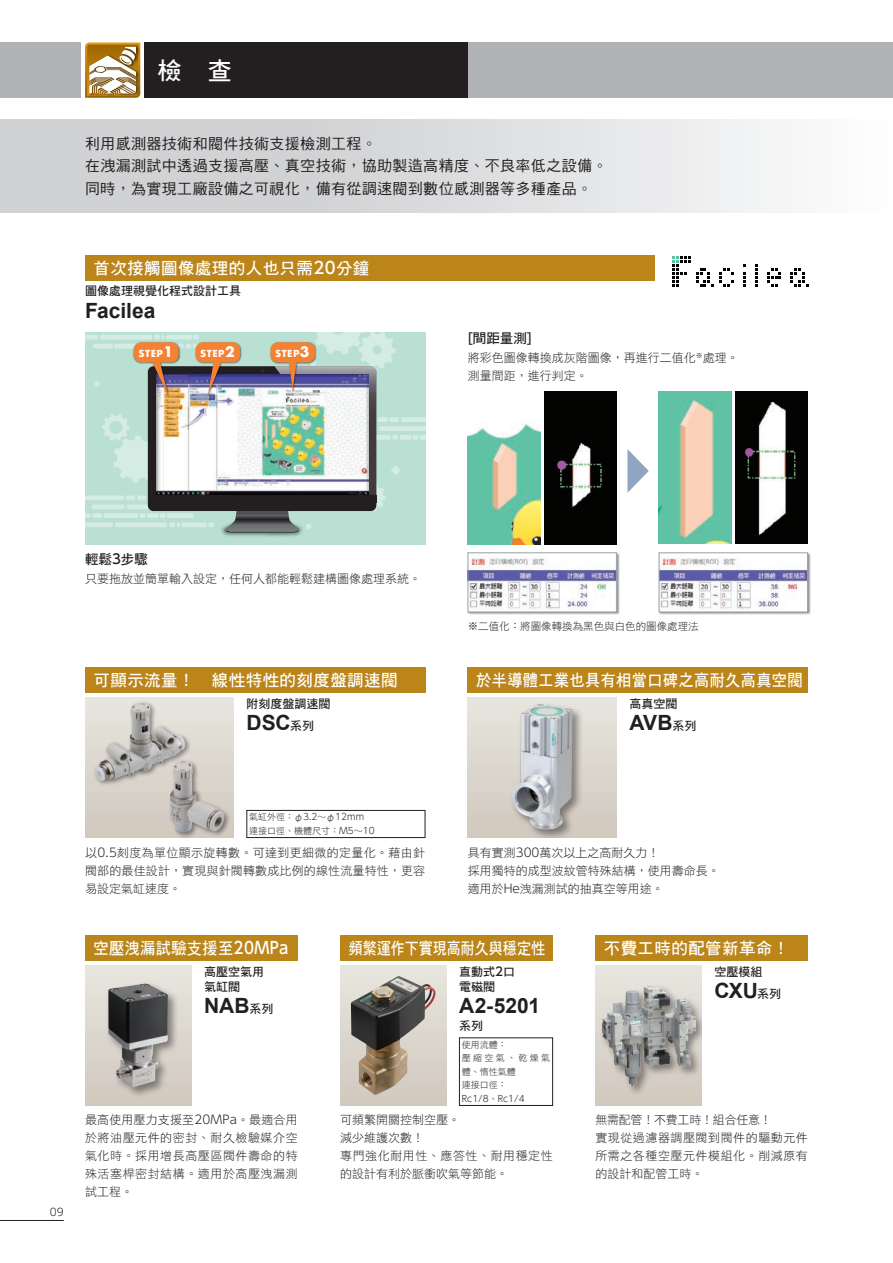
<style>
.page{position:relative;width:893px;height:1263px;background:#fff}
.page>*{position:absolute;margin:0;border:0;box-sizing:border-box;transform-origin:0 0}
.t1{font:24px "DF Hei Std W7";color:#fff}
.t2{font:700 21px "Arial";letter-spacing:-.005em;color:#231f20}
.t3{font:16.5px "DF Hei Std W7";letter-spacing:.025em;color:#fff}
.t4{font:16.5px "DF Hei Std W7";letter-spacing:.025em;color:#fff;scale:.92 1}
.t5{font:16.5px "DF Hei Std W7";color:#fff;scale:.85 1}
.t6{font:15px/22.5px "DF Hei Std W5";letter-spacing:.025em;color:#231f20}
.t7{font:13.5px "DF Hei Std W7";color:#231f20}
.t8{font:12px/18px "DF Hei Std W3";color:#231f20}
.t9{font:12px/18px "DF Hei Std W3";letter-spacing:.045em;color:#231f20}
.t10{font:12px/15px "DF Hei Std W7";color:#231f20}
.t11{font:10.5px "DF Hei Std W3";color:#231f20}
.t12{font:300 10.5px "UD Shin Go Pro";color:#231f20}
.t13{font:700 9.45px "Futura";letter-spacing:.05em;color:#fff}
.t14{font:9px/13.5px "DF Hei Std W3";color:#231f20}
.t15{font:300 9px "UD Shin Go Pro";color:#231f20}
.s1{font-family:"UD Shin Go Pro";font-weight:500}
.s2{font-size:14.1px}
.s3{font-family:"UD Shin Go Pro";font-weight:300}
.s4{font-family:"DF Hei Std W7";font-weight:400;font-size:12px}
.s5{font-family:"DF Hei Std W3";font-weight:400}
</style>
<div class="page">
<div style="left:0;top:43px;width:81px;height:55px;background:#b2b3b7"></div>
<div style="left:468px;top:43px;width:425px;height:55px;background:#b2b3b7"></div>
<div style="left:145px;top:43px;width:323px;height:55px;background:#231f20"></div>
<svg style="left:85px;top:43px;width:55px;height:55px"></svg>
<div style="left:0;top:119px;width:893px;height:94px;background:linear-gradient(to right,#c7c8ca,#f8f8f9)"></div>
<div style="left:85px;top:255px;width:570px;height:26px;background:#bb851a"></div>
<div style="left:340px;top:935px;width:213px;height:26px;background:#bb851a"></div>
<div style="left:85px;top:935px;width:213px;height:26px;background:#bb851a"></div>
<div style="left:595px;top:935px;width:213px;height:26px;background:#bb851a"></div>
<div style="left:468px;top:668px;width:340px;height:25px;background:#bb851a"></div>
<div style="left:85px;top:668px;width:340px;height:25px;background:#bb851a"></div>
<div style="left:340px;top:965px;width:106px;height:141px;background:linear-gradient(to bottom,#e7e6de,#d1c8be)"></div>
<img style="left:351px;top:976px;width:85px;height:119px">
<div style="left:85px;top:965px;width:106px;height:141px;background:linear-gradient(to bottom,#e7e6de,#d1c8be)"></div>
<div style="left:105px;top:981px;width:74px;height:118px;background:#231f20;opacity:.5"></div>
<img style="left:108px;top:983px;width:60px;height:104px">
<div style="left:595px;top:965px;width:107px;height:141px;background:linear-gradient(to bottom,#e7e6de,#d1c8be)"></div>
<div style="left:600px;top:983px;width:102px;height:114px;background:#231f20;opacity:.5"></div>
<img style="left:601px;top:985px;width:95px;height:101px">
<div style="left:468px;top:697px;width:149px;height:141px;background:linear-gradient(to bottom,#e7e6de,#d1c8be)"></div>
<div style="left:509px;top:701px;width:75px;height:137px;background:#231f20;opacity:.5"></div>
<img style="left:512px;top:704px;width:61px;height:125px">
<div style="left:85px;top:697px;width:149px;height:141px;background:linear-gradient(to bottom,#e7e6de,#d1c8be)"></div>
<div style="left:247px;top:810px;width:178px;height:28px;border:1px solid #231f20"></div>
<div style="left:459px;top:1038px;width:94px;height:68px;border:1px solid #231f20"></div>
<div style="left:85px;top:332px;width:340px;height:212px;background:#b9e0d2"></div>
<img style="left:222px;top:532px;width:80px;height:5px">
<svg style="left:85px;top:332px;width:340px;height:200px"></svg>
<div style="left:92px;top:700px;width:139px;height:139px;background:#231f20;opacity:.5"></div>
<img style="left:170px;top:761px;width:55px;height:72px">
<img style="left:94px;top:702px;width:72px;height:79px">
<svg style="left:790px;top:268px;width:19px;height:19px"></svg>
<svg style="left:672px;top:256px;width:62px;height:31px"></svg>
<svg style="left:743px;top:264px;width:3px;height:23px"></svg>
<svg style="left:755px;top:264px;width:3px;height:23px"></svg>
<svg style="left:767px;top:268px;width:14px;height:19px"></svg>
<img style="left:544px;top:391px;width:73px;height:153px">
<img style="left:735px;top:391px;width:73px;height:153px">
<img style="left:659px;top:391px;width:72px;height:153px">
<div style="left:467px;top:552px;width:153px;height:63px;background:#231f20;opacity:.5"></div>
<img style="left:470px;top:555px;width:145px;height:55px">
<div style="left:468px;top:553px;width:149px;height:59px;border:1px solid #99a0ab"></div>
<div style="left:658px;top:552px;width:153px;height:63px;background:#231f20;opacity:.5"></div>
<img style="left:661px;top:555px;width:145px;height:55px">
<div style="left:659px;top:553px;width:149px;height:59px;border:1px solid #99a0ab"></div>
<img style="left:468px;top:423px;width:72px;height:121px">
<svg style="left:627px;top:449px;width:22px;height:44px"></svg>
<hr style="left:0;top:1220px;width:64px;height:1px;background:#231f20">
<h1 class="t1" style="left:157px;top:57px;width:76px">檢 查</h1>
<p class="t6" style="left:85px;top:132px;width:524px">利用感測器技術和閥件技術支援檢測工程。<br>在洩漏測試中透過支援高壓、真空技術，協助製造高精度、不良率低之設備。同時，為實現工廠設備之可視化，備有從調速閥到數位感測器等多種產品。</p>
<h3 class="t3" style="left:94px;top:259px;width:277px">首次接觸圖像處理的人也只需<span class="s1">20</span>分鐘</h3>
<p class="t10" style="left:85px;top:283px;width:157px">圖像處理視覺化程式設計工具</p>
<h2 class="t2" style="left:85px;top:297px;width:72px">Facilea</h2>
<p class="t13" style="left:139px;top:347px;width:36px">STEP<span class="s2">1</span></p>
<p class="t13" style="left:200px;top:347px;width:36px">STEP<span class="s2">2</span></p>
<p class="t13" style="left:275px;top:347px;width:36px">STEP<span class="s2">3</span></p>
<p class="t7" style="left:468px;top:331px;width:66px"><span class="s1">[</span>間距量測<span class="s1">]</span></p>
<p class="t8" style="left:468px;top:349px;width:272px">將彩色圖像轉換成灰階圖像，再進行二值化<sup>※</sup>處理。測量間距，進行判定。</p>
<p class="t7" style="left:85px;top:552px;width:64px">輕鬆<span class="s1">3</span>步驟</p>
<p class="t8" style="left:85px;top:570px;width:337px">只要拖放並簡單輸入設定，任何人都能輕鬆建構圖像處理系統。</p>
<p class="t11" style="left:468px;top:620px;width:232px"><span class="s3">※</span>二值化：將圖像轉換為黑色與白色的圖像處理法</p>
<h3 class="t3" style="left:94px;top:671px;width:306px">可顯示流量！　線性特性的刻度盤調速閥</h3>
<h3 class="t4" style="left:476px;top:671px;width:356px">於半導體工業也具有相當口碑之高耐久高真空閥</h3>
<p class="t10" style="left:247px;top:696px;width:85px">附刻度盤調速閥</p>
<h2 class="t2" style="left:247px;top:709px;width:69px">DSC<span class="s4">系列</span></h2>
<p class="t10" style="left:629px;top:696px;width:49px">高真空閥</p>
<h2 class="t2" style="left:629px;top:709px;width:68px">AVB<span class="s4">系列</span></h2>
<p class="t12" style="left:50px;top:1203px;width:15px">09</p>
<p class="t15" style="left:249px;top:810px;width:117px"><span class="s5">氣缸外徑：</span>φ3.2<span class="s5">∼</span>φ12mm</p>
<p class="t14" style="left:249px;top:824px;width:127px">連接口徑、機體尺寸：<span class="s3">M5</span>∼<span class="s3">10</span></p>
<p class="t8" style="left:85px;top:843px;width:342px;text-align:justify">以<span class="s3">0.5</span>刻度為單位顯示旋轉數。可達到更細微的定量化。藉由針閥部的最佳設計，實現與針閥轉數成比例的線性流量特性，更容易設定氣缸速度。</p>
<p class="t8" style="left:468px;top:843px;width:253px">具有實測<span class="s3">300</span>萬次以上之高耐久力！<br>採用獨特的成型波紋管特殊結構，使用壽命長。適用於<span class="s3">He</span>洩漏測試的抽真空等用途。</p>
<h3 class="t4" style="left:94px;top:939px;width:213px">空壓洩漏試驗支援至<span class="s1">20MPa</span></h3>
<h3 class="t5" style="left:349px;top:939px;width:232px">頻繁運作下實現高耐久與穩定性</h3>
<h3 class="t3" style="left:604px;top:939px;width:187px">不費工時的配管新革命！</h3>
<p class="t10" style="left:204px;top:964px;width:61px">高壓空氣用氣缸閥</p>
<h2 class="t2" style="left:204px;top:992px;width:71px">NAB<span class="s4">系列</span></h2>
<p class="t10" style="left:459px;top:964px;width:57px">直動式<span class="s1">2</span>口電磁閥</p>
<h2 class="t2" style="left:459px;top:992px;width:82px">A2-5201</h2>
<p class="t10" style="left:459px;top:1018px;width:25px">系列</p>
<p class="t14" style="left:462px;top:1038px;width:90px">使用流體：<br>壓縮空氣、乾燥氣體、惰性氣體<br>連接口徑：</p>
<p class="t15" style="left:462px;top:1091px;width:64px">Rc1/8<span class="s5">、</span>Rc1/4</p>
<p class="t10" style="left:714px;top:964px;width:49px">空壓模組</p>
<h2 class="t2" style="left:714px;top:977px;width:68px">CXU<span class="s4">系列</span></h2>
<p class="t8" style="left:85px;top:1111px;width:214px;text-align:justify">最高使用壓力支援至<span class="s3">20MPa</span>。最適合用於將油壓元件的密封、耐久檢驗媒介空氣化時。採用增長高壓區閥件壽命的特殊活塞桿密封結構。適用於高壓洩漏測試工程。</p>
<p class="t9" style="left:595px;top:1111px;width:214px">無需配管！不費工時！組合任意！<br>實現從過濾器調壓閥到閥件的驅動元件所需之各種空壓元件模組化。削減原有的設計和配管工時。</p>
<p class="t8" style="left:340px;top:1111px;width:214px">可頻繁開關控制空壓。<br>減少維護次數！<br>專門強化耐用性、應答性、耐用穩定性的設計有利於脈衝吹氣等節能。</p>
</div>
